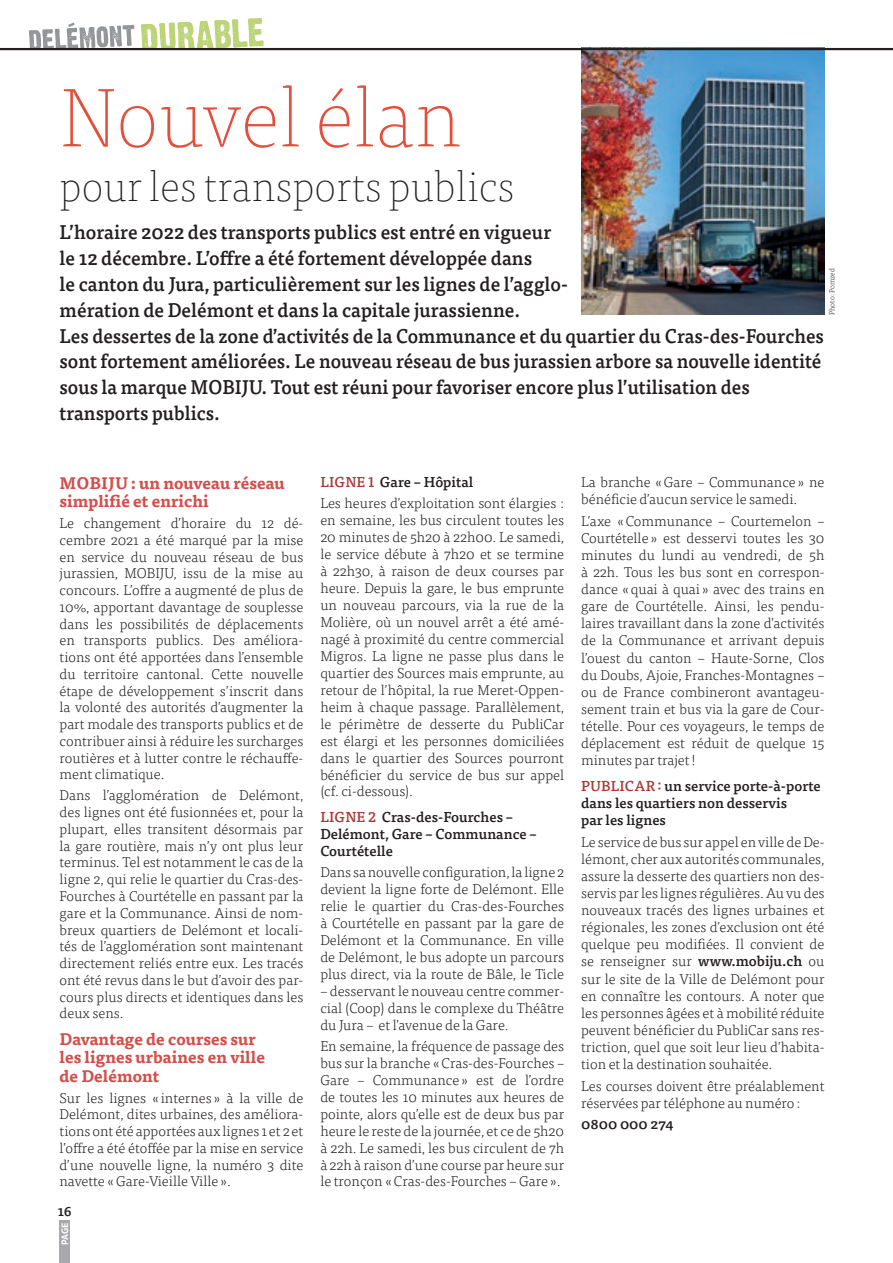
<style>
.page{position:relative;width:893px;height:1263px;background:#fff}
.page>*{position:absolute;margin:0;border:0;box-sizing:border-box;transform-origin:0 0}
.Sous_titre_medium{font:100 84px "Tisa Pro";color:#e2503c}
.Sous_titre_medium-2{font:100 42.75px "Tisa Pro";color:#231f20}
.Txt_de_base_Tisa_pro{font:500 19.65px/25.8px "Tisa Pro";color:#231f20;scale:.96 1}
.Sous-titre_bold_11{font:700 16.5px/18.3px "Tisa Pro";color:#d24f4b}
.Txt_de_base_Tisa_pro-2{font:300 14.25px/16.8px "Tisa Pro";color:#231f20;text-align:justify}
.Txt_de_base_Tisa_pro-3{font:500 14.25px/17px "Tisa Pro";color:#231f20}
.Txt_de_base_Tisa_pro-4{font:500 14.25px "Tisa Pro";color:#231f20;scale:.95 1}
.t1{font:700 9px "Tisa Sans Pro";color:#fff;scale:.95 1}
.Txt_de_base_Tisa_pro-5{font:300 7.5px "Tisa Pro";color:#231f20;scale:.95 1}
.s1{color:#a93a38}
.s2{font-weight:500}
</style>
<div class="page">
<div style="left:60px;top:1220px;width:10px;height:43px;background:#a8a9ad"></div>
<svg style="left:141px;top:18px;width:123px;height:30px"></svg>
<svg style="left:29px;top:23px;width:105px;height:25px"></svg>
<img style="left:581px;top:50px;width:244px;height:265px">
<hr style="left:0;top:48px;width:893px;height:2px;background:#231f20">
<p class="Sous_titre_medium" style="left:60px;top:62px;width:403px">Nouvel élan</p>
<p class="Sous_titre_medium-2" style="left:60px;top:158px;width:456px">pour les transports publics</p>
<p class="Txt_de_base_Tisa_pro" style="left:60px;top:218px;width:798px">L’horaire 2022 des transports publics est entré en vigueur<br>le 12 décembre. L’offre a été fortement développée dans<br>le canton du Jura, particulièrement sur les lignes de l’agglo-<br>mération de Delémont et dans la capitale jurassienne.<br>Les dessertes de la zone d’activités de la Communance et du quartier du Cras-des-Fourches sont fortement améliorées. Le nouveau réseau de bus jurassien arbore sa nouvelle identité sous la marque MOBIJU. Tout est réuni pour favoriser encore plus l’utilisation des transports publics.</p>
<p class="Txt_de_base_Tisa_pro-5" style="left:827px;top:315px;width:50px;rotate:-90deg">Photo: Pomzed</p>
<p class="Sous-titre_bold_11" style="left:60px;top:473px;width:227px">MOBIJU: un nouveau réseau simplifié et enrichi</p>
<p class="Txt_de_base_Tisa_pro-2" style="left:60px;top:514px;width:245px">Le changement d’horaire du 12 dé&shy;cembre 2021 a été marqué par la mise en service du nouveau réseau de bus jurassien, MOBIJU, issu de la mise au concours. L’offre a augmenté de plus de 10%, apportant davantage de souplesse dans les possibilités de déplacements en transports publics. Des améliora&shy;tions ont été apportées dans l’ensemble du territoire cantonal. Cette nouvelle étape de développement s’inscrit dans la volonté des autorités d’augmenter la part modale des transports publics et de contribuer ainsi à réduire les surcharges routières et à lutter contre le réchauffe&shy;ment climatique.</p>
<p class="Txt_de_base_Tisa_pro-2" style="left:60px;top:786px;width:245px">Dans l’agglomération de Delémont, des lignes ont été fusionnées et, pour la plupart, elles transitent désormais par la gare routière, mais n’y ont plus leur terminus. Tel est notamment le cas de la ligne 2, qui relie le quartier du Cras-des-Fourches à Courtételle en passant par la gare et la Communance. Ainsi de nom&shy;breux quartiers de Delémont et locali&shy;tés de l’agglomération sont maintenant directement reliés entre eux. Les tracés ont été revus dans le but d’avoir des par&shy;cours plus directs et identiques dans les deux sens.</p>
<p class="Sous-titre_bold_11" style="left:60px;top:1029px;width:207px">Davantage de courses sur les lignes urbaines en ville de Delémont</p>
<p class="Txt_de_base_Tisa_pro-2" style="left:60px;top:1089px;width:245px">Sur les lignes « internes » à la ville de Delémont, dites urbaines, des améliora&shy;tions ont été apportées aux lignes 1 et 2 et l’offre a été étoffée par la mise en service d’une nouvelle ligne, la numéro 3 dite navette «Gare-Vieille Ville ».</p>
<p class="Txt_de_base_Tisa_pro-4" style="left:58px;top:1199px;width:16px">16</p>
<p class="t1" style="left:58px;top:1245px;width:25px;rotate:-90deg">PAGE</p>
<p class="Txt_de_base_Tisa_pro-3" style="left:320px;top:473px;width:154px"><span class="s1">LIGNE 1</span> Gare – Hôpital</p>
<p class="Txt_de_base_Tisa_pro-2" style="left:320px;top:494px;width:245px">Les heures d’exploitation sont élargies : en semaine, les bus circulent toutes les 20 minutes de 5h20 à 22h00. Le samedi, le service débute à 7h20 et se termine à 22h30, à raison de deux courses par heure. Depuis la gare, le bus emprunte un nouveau parcours, via la rue de la Molière, où un nouvel arrêt a été amé&shy;nagé à proximité du centre commercial Migros. La ligne ne passe plus dans le quartier des Sources mais emprunte, au retour de l’hôpital, la rue Meret-Oppen&shy;heim à chaque passage. Parallèlement, le périmètre de desserte du PubliCar est élargi et les personnes domiciliées dans le quartier des Sources pourront bénéficier du service de bus sur appel (cf. ci-dessous).</p>
<p class="Txt_de_base_Tisa_pro-3" style="left:320px;top:808px;width:218px"><span class="s1">LIGNE 2</span> Cras-des-Fourches –<br>Delémont, Gare – Communance –<br>Courtételle</p>
<p class="Txt_de_base_Tisa_pro-2" style="left:320px;top:863px;width:245px">Dans sa nouvelle configuration, la ligne 2 devient la ligne forte de Delémont. Elle relie le quartier du Cras-des-Fourches à Courtételle en passant par la gare de Delémont et la Communance. En ville de Delémont, le bus adopte un parcours plus direct, via la route de Bâle, le Ticle</p>
<p class="Txt_de_base_Tisa_pro-2" style="left:320px;top:982px;width:245px">– desservant le nouveau centre commer&shy;cial (Coop) dans le complexe du Théâtre du Jura – et l’avenue de la Gare.</p>
<p class="Txt_de_base_Tisa_pro-2" style="left:320px;top:1037px;width:245px">En semaine, la fréquence de passage des bus sur la branche «Cras-des-Fourches – Gare – Communance » est de l’ordre de toutes les 10 minutes aux heures de pointe, alors qu’elle est de deux bus par heure le reste de la journée, et ce de 5h20 à 22h. Le samedi, les bus circulent de 7h à 22h à raison d’une course par heure sur le tronçon «Cras-des-Fourches – Gare ».</p>
<p class="Txt_de_base_Tisa_pro-2" style="left:581px;top:473px;width:245px">La branche «Gare – Communance » ne bénéficie d’aucun service le samedi.</p>
<p class="Txt_de_base_Tisa_pro-2" style="left:581px;top:511px;width:245px">L’axe «Communance – Courtemelon – Courtételle » est desservi toutes les 30 minutes du lundi au vendredi, de 5h à 22h. Tous les bus sont en correspon&shy;dance «quai à quai » avec des trains en gare de Courtételle. Ainsi, les pendu&shy;laires travaillant dans la zone d’activités de la Communance et arrivant depuis l’ouest du canton – Haute-Sorne, Clos du Doubs, Ajoie, Franches-Montagnes – ou de France combineront avantageu&shy;sement train et bus via la gare de Cour&shy;tételle. Pour ces voyageurs, le temps de déplacement est réduit de quelque 15 minutes par trajet!</p>
<p class="Txt_de_base_Tisa_pro-3" style="left:581px;top:776px;width:241px"><span class="s1">PUBLICAR:</span> un service porte-à-porte dans les quartiers non desservis<br>par les lignes</p>
<p class="Txt_de_base_Tisa_pro-2" style="left:581px;top:832px;width:245px">Le service de bus sur appel en ville de De&shy;lémont, cher aux autorités communales, assure la desserte des quartiers non des&shy;servis par les lignes régulières. Au vu des nouveaux tracés des lignes urbaines et régionales, les zones d’exclusion ont été quelque peu modifiées. Il convient de se renseigner sur <span class="s2">www.mobiju.ch</span> ou sur le site de la Ville de Delémont pour en connaître les contours. A noter que les personnes âgées et à mobilité réduite peuvent bénéficier du PubliCar sans res&shy;triction, quel que soit leur lieu d’habita&shy;tion et la destination souhaitée.</p>
<p class="Txt_de_base_Tisa_pro-2" style="left:581px;top:1076px;width:245px">Les courses doivent être préalablement réservées par téléphone au numéro:</p>
<p class="Txt_de_base_Tisa_pro-3" style="left:581px;top:1115px;width:94px">0800 000 274</p>
</div>
